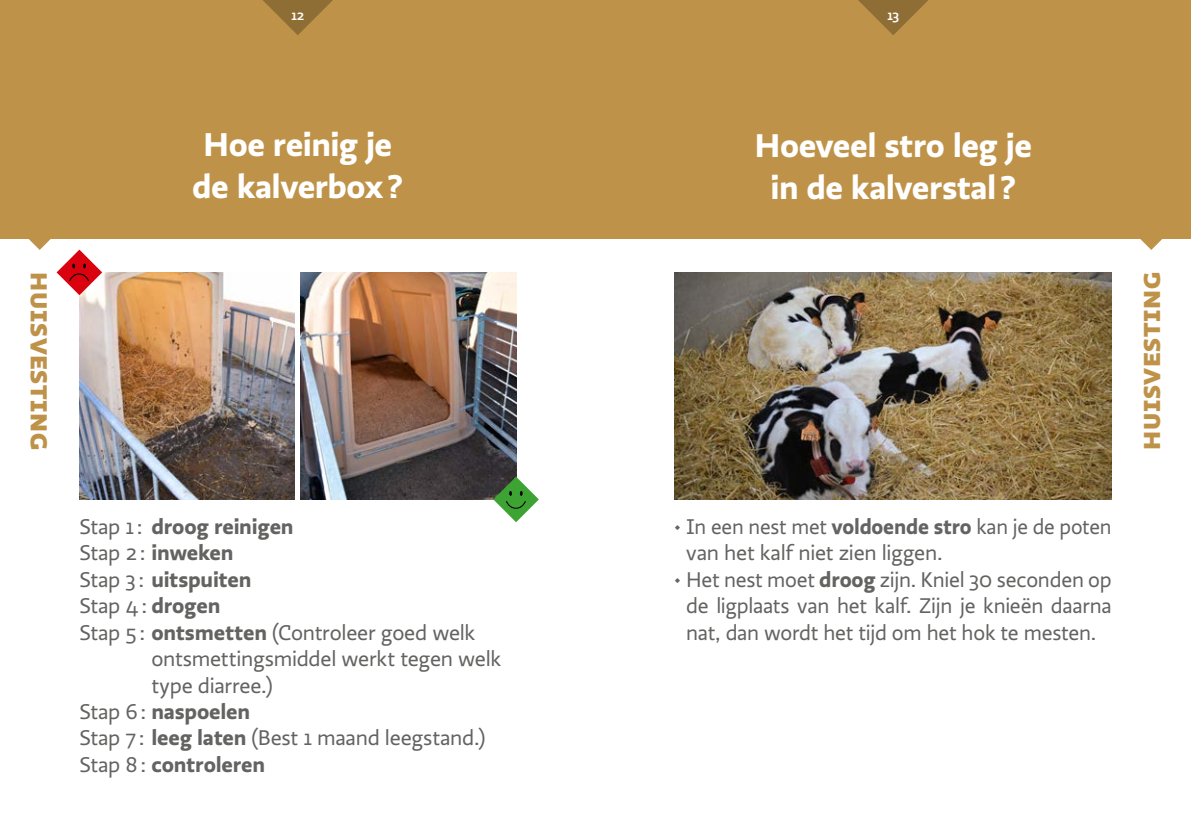
<style>
.page{position:relative;width:1191px;height:840px;background:#fff}
.page>*{position:absolute;margin:0;border:0;box-sizing:border-box;transform-origin:0 0}
.t1{font:700 34px/42px "Ratio";letter-spacing:-.015em;color:#fff;text-align:center}
.t2{font:800 24px "Ratio";letter-spacing:.025em;color:#be9349}
.t3{font:22px/26.4px "Ratio";letter-spacing:-.01em;color:#636362}
.t4{font:700 22px "Ratio";letter-spacing:-.01em;color:#636362}
.t5{font:500 14px "Ratio";color:#fff}
.s1{font-weight:400}
.s2{font-weight:700}
</style>
<div class="page">
<img style="left:675px;top:272px;width:436px;height:227px">
<div style="left:0;top:0;width:1191px;height:238px;background:#be9349"></div>
<svg style="left:28px;top:238px;width:23px;height:12px"></svg>
<svg style="left:1139px;top:238px;width:23px;height:12px"></svg>
<img style="left:300px;top:272px;width:216px;height:227px">
<img style="left:79px;top:272px;width:216px;height:227px">
<svg style="left:263px;top:0;width:70px;height:35px"></svg>
<svg style="left:858px;top:0;width:70px;height:35px"></svg>
<svg style="left:57px;top:249px;width:45px;height:46px"></svg>
<svg style="left:493px;top:476px;width:46px;height:46px"></svg>
<p class="t5" style="left:291px;top:7px;width:15px">12</p>
<p class="t5" style="left:887px;top:7px;width:14px">13</p>
<h1 class="t1" style="left:192px;top:123px;width:212px">Hoe reinig je de kalverbox?</h1>
<h1 class="t1" style="left:754px;top:123px;width:279px">Hoeveel stro leg je in de kalverstal?</h1>
<p class="t2" style="left:54px;top:272px;width:179px;rotate:90deg">HUISVESTING</p>
<p class="t2" style="left:1136px;top:449px;width:179px;rotate:-90deg">HUISVESTING</p>
<p class="t4" style="left:79px;top:512px;width:216px"><span class="s1">Stap 1:</span> droog reinigen</p>
<p class="t4" style="left:79px;top:538px;width:156px"><span class="s1">Stap 2:</span> inweken</p>
<p class="t4" style="left:79px;top:565px;width:173px"><span class="s1">Stap 3:</span> uitspuiten</p>
<p class="t3" style="left:79px;top:592px;width:143px">Stap 4: <span class="s2">drogen</span></p>
<p class="t3" style="left:79px;top:619px;width:397px">Stap 5: <span class="s2">ontsmetten</span> (Controleer goed welk</p>
<p class="t3" style="left:151px;top:645px;width:351px">ontsmettingsmiddel werkt tegen welk</p>
<p class="t3" style="left:151px;top:672px;width:123px">type diarree.)</p>
<p class="t4" style="left:79px;top:697px;width:172px"><span class="s1">Stap 6:</span> naspoelen</p>
<p class="t3" style="left:79px;top:724px;width:407px">Stap 7: <span class="s2">leeg laten</span> (Best 1 maand leegstand.)</p>
<p class="t4" style="left:79px;top:750px;width:187px"><span class="s1">Stap 8:</span> controleren</p>
<p class="t3" style="left:686px;top:513px;width:427px;text-indent:-11px">◆ In een nest met <span class="s2">voldoende stro</span> kan je de poten van het kalf niet zien liggen.</p>
<p class="t3" style="left:675px;top:566px;width:438px;text-align:center">◆ Het nest moet <span class="s2">droog</span> zijn. Kniel 30 seconden op de ligplaats van het kalf. Zijn je knieën daarna nat, dan wordt het tijd om het hok te mesten.</p>
</div>
